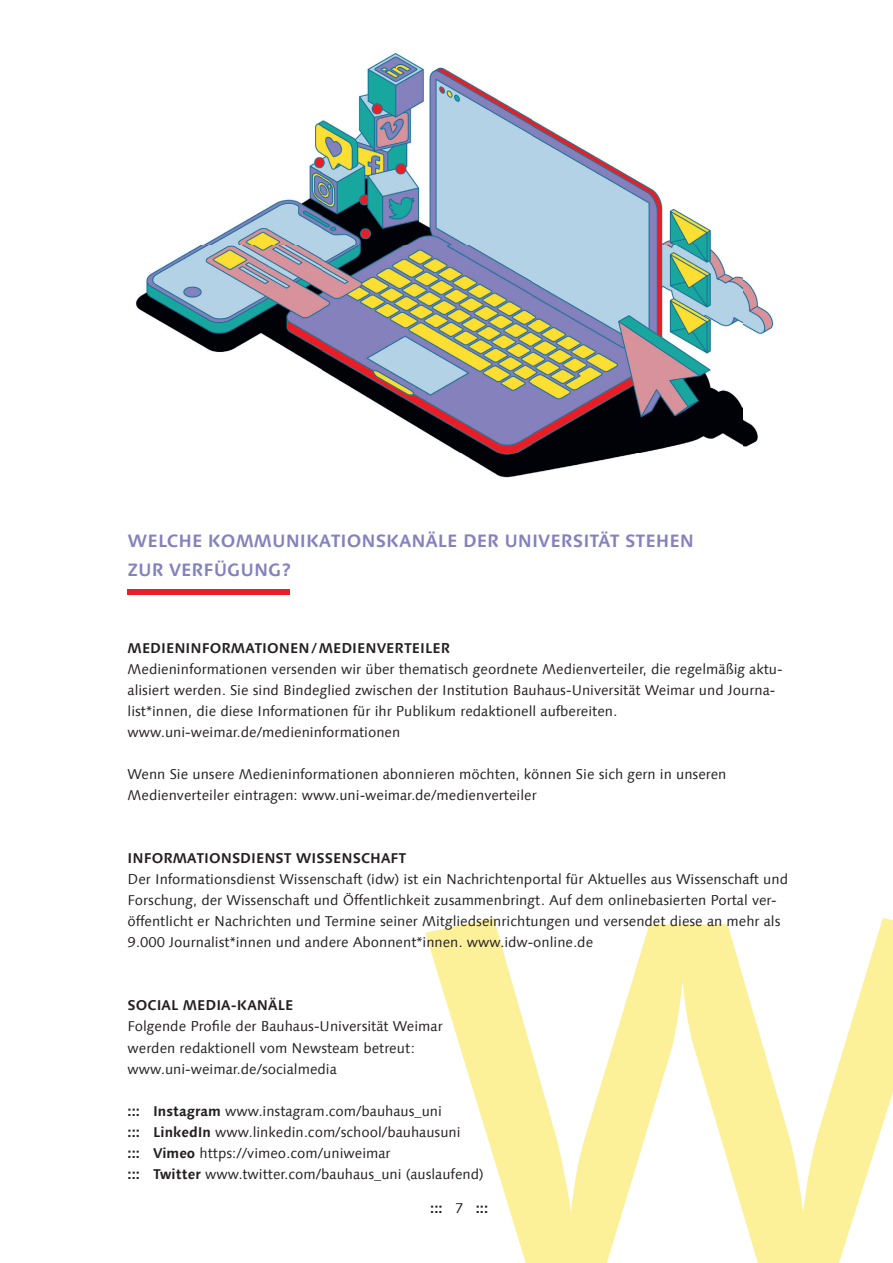
<style>
.page{position:relative;width:893px;height:1263px;background:#fff}
.page>*{position:absolute;margin:0;border:0;box-sizing:border-box;transform-origin:0 0}
.t1{font:700 18px/28.7px "Linotype Syntax Com";color:#8581bd}
.t2{font:14.25px/21px "Linotype Syntax Com";color:#231f20}
.t3{font:700 14.25px "Linotype Syntax Com";color:#231f20}
.s1{font-weight:700}
.s2{font-weight:400}
</style>
<div class="page">
<svg style="left:425px;top:918px;width:468px;height:345px"></svg>
<img style="left:135px;top:53px;width:639px;height:425px">
<div style="left:128px;top:589px;width:162px;height:6px;background:#ea1f26"></div>
<p class="t1" style="left:128px;top:526px;width:568px">WELCHE KOMMUNIKATIONSKANÄLE DER UNIVERSITÄT STEHEN<br>ZUR VERFÜGUNG?</p>
<p class="t3" style="left:128px;top:638px;width:324px">MEDIENINFORMATIONEN / MEDIENVERTEILER</p>
<p class="t2" style="left:128px;top:658px;width:656px">Medieninformationen versenden wir über thematisch geordnete Medienverteiler, die regelmäßig aktu&shy;alisiert werden. Sie sind Bindeglied zwischen der Institution Bauhaus-Universität Weimar und Journa&shy;list*innen, die diese Informationen für ihr Publikum redaktionell aufbereiten. www.uni-weimar.de/medieninformationen</p>
<p class="t2" style="left:128px;top:763px;width:600px">Wenn Sie unsere Medieninformationen abonnieren möchten, können Sie sich gern in unseren<br>Medienverteiler eintragen: www.uni-weimar.de/medienverteiler</p>
<p class="t3" style="left:128px;top:849px;width:280px">INFORMATIONSDIENST WISSENSCHAFT</p>
<p class="t2" style="left:128px;top:868px;width:662px">Der Informationsdienst Wissenschaft (idw) ist ein Nachrichtenportal für Aktuelles aus Wissenschaft und Forschung, der Wissenschaft und Öffentlichkeit zusammenbringt. Auf dem onlinebasierten Portal ver&shy;öffentlicht er Nachrichten und Termine seiner Mitgliedseinrichtungen und versendet diese an mehr als 9.000 Journalist*innen und andere Abonnent*innen. www.idw-online.de</p>
<p class="t3" style="left:128px;top:996px;width:168px">SOCIAL MEDIA-KANÄLE</p>
<p class="t2" style="left:128px;top:1016px;width:317px">Folgende Profile der Bauhaus-Universität Weimar werden redaktionell vom Newsteam betreut: www.uni-weimar.de/socialmedia</p>
<p class="t2" style="left:128px;top:1100px;width:358px"><span class="s1">::: Instagram</span> www.instagram.com/bauhaus_uni<br><span class="s1">::: LinkedIn</span> www.linkedin.com/school/bauhausuni<br><span class="s1">::: Vimeo</span> https://vimeo.com/uniweimar<br><span class="s1">::: Twitter</span> www.twitter.com/bauhaus_uni (auslaufend)</p>
<p class="t3" style="left:430px;top:1199px;width:59px">::: <span class="s2">7</span> :::</p>
</div>
